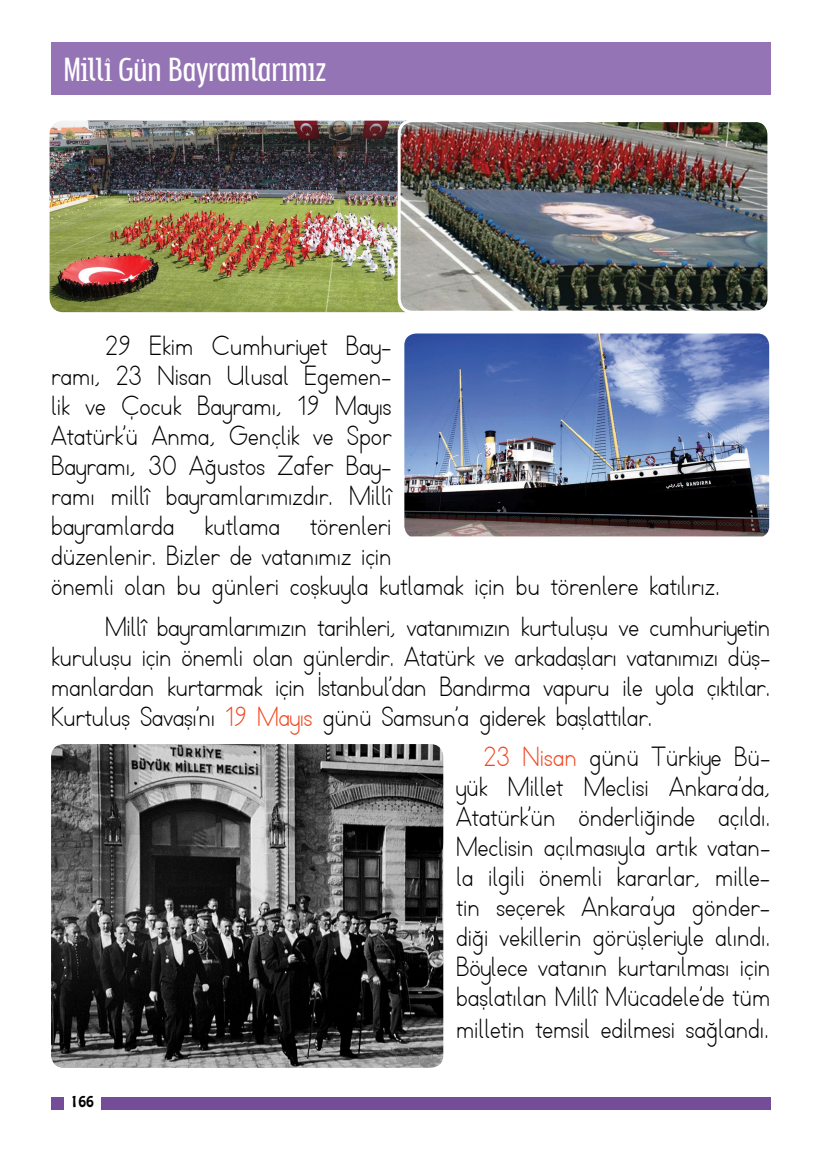
<style>
.page{position:relative;width:830px;height:1170px;background:#fff}
.page>*{position:absolute;margin:0;border:0;box-sizing:border-box;transform-origin:0 0}
.t1{font:27px/30px "TTKB Dik Temel Abece";color:#000;text-align:justify}
.t2{font:21px "Subpear";color:#fff}
.t3{font:13.5px "Hobo Std";color:#000}
.s1{color:#ef4923}
</style>
<div class="page">
<div style="left:51px;top:1097px;width:719px;height:12px;background:#744c97"></div>
<div style="left:64px;top:1083px;width:36px;height:35px;background:#fff"></div>
<div style="left:51px;top:43px;width:719px;height:52px;background:#9474b4"></div>
<img style="left:50px;top:121px;width:349px;height:191px">
<img style="left:399px;top:121px;width:367px;height:191px">
<div style="left:397px;top:119px;width:373px;height:194px;border:3px solid #fff;border-radius:14px"></div>
<img style="left:51px;top:744px;width:392px;height:323px">
<img style="left:404px;top:333px;width:364px;height:203px">
<p class="t2" style="left:64px;top:62px;width:264px">Millî Gün Bayramlarımız</p>
<p class="t1" style="left:51px;top:331px;width:670px;text-align:left;text-indent:54px">29 Ekim Cumhuriyet Bay-<br>ramı, 23 Nisan Ulusal Egemen-<br>lik ve Çocuk Bayramı, 19 Mayıs<br>Atatürk’ü Anma, Gençlik ve Spor<br>Bayramı, 30 Ağustos Zafer Bay-<br>ramı millî bayramlarımızdır. Millî<br>bayramlarda kutlama törenleri<br>düzenlenir. Bizler de vatanımız için<br>önemli olan bu günleri coşkuyla kutlamak için bu törenlere katılırız.</p>
<p class="t1" style="left:51px;top:612px;width:720px;text-indent:54px">Millî bayramlarımızın tarihleri, vatanımızın kurtuluşu ve cumhuriyetin kuruluşu için önemli olan günlerdir. Atatürk ve arkadaşları vatanımızı düş&shy;manlardan kurtarmak için İstanbul’dan Bandırma vapuru ile yola çıktılar.<br>Kurtuluş Savaşı’nı <span class="s1">19 Mayıs</span> günü Samsun’a giderek başlattılar.</p>
<p class="t1" style="left:456px;top:742px;width:316px;text-indent:27px"><span class="s1">23 Nisan</span> günü Türkiye Bü&shy;yük Millet Meclisi Ankara’da, Atatürk’ün önderliğinde açıldı.<br>Meclisin açılmasıyla artık vatan&shy;la ilgili önemli kararlar, mille&shy;tin seçerek Ankara’ya gönder&shy;diği vekillerin görüşleriyle alındı.<br>Böylece vatanın kurtarılması için başlatılan Millî Mücadele’de tüm milletin temsil edilmesi sağlandı.</p>
<p class="t3" style="left:70px;top:1091px;width:25px">166</p>
</div>
